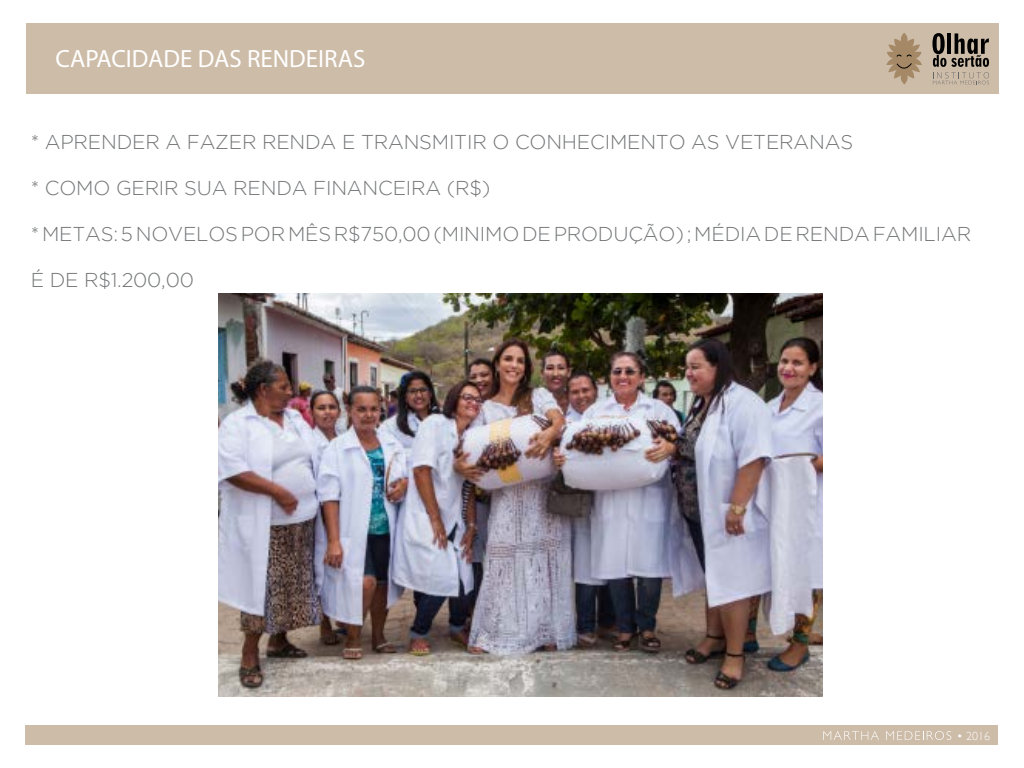
<style>
.page{position:relative;width:1024px;height:768px;background:#fff}
.page>*{position:absolute;margin:0;border:0;box-sizing:border-box;transform-origin:0 0}
.t1{font:25px "Myriad Pro";color:#fff}
.t2{font:300 20px "Gotham";letter-spacing:-.01em;color:#737577}
.t3{font:300 12px "Gill Sans";color:#fff}
</style>
<div class="page">
<div style="left:26px;top:726px;width:972px;height:19px;background:#cdbca8"></div>
<svg style="left:823px;top:731px;width:56px;height:9px"></svg>
<svg style="left:886px;top:731px;width:65px;height:9px"></svg>
<div style="left:26px;top:23px;width:972px;height:71px;background:#cdbca8"></div>
<svg style="left:886px;top:33px;width:36px;height:51px"></svg>
<svg style="left:932px;top:33px;width:57px;height:51px"></svg>
<img style="left:218px;top:294px;width:604px;height:402px">
<p class="t1" style="left:55px;top:43px;width:311px">CAPACIDADE DAS RENDEIRAS</p>
<p class="t2" style="left:31px;top:131px;width:824px">* APRENDER A FAZER RENDA E TRANSMITIR O CONHECIMENTO AS VETERANAS</p>
<p class="t2" style="left:31px;top:177px;width:461px">* COMO GERIR SUA RENDA FINANCEIRA (R$)</p>
<p class="t2" style="left:31px;top:223px;width:942px">* METAS: 5 NOVELOS POR MÊS R$750,00 (MINIMO DE PRODUÇÃO) ; MÉDIA DE RENDA FAMILIAR</p>
<p class="t2" style="left:31px;top:269px;width:165px">É DE R$1.200,00</p>
<p class="t3" style="left:957px;top:726px;width:35px">• 2016</p>
</div>
